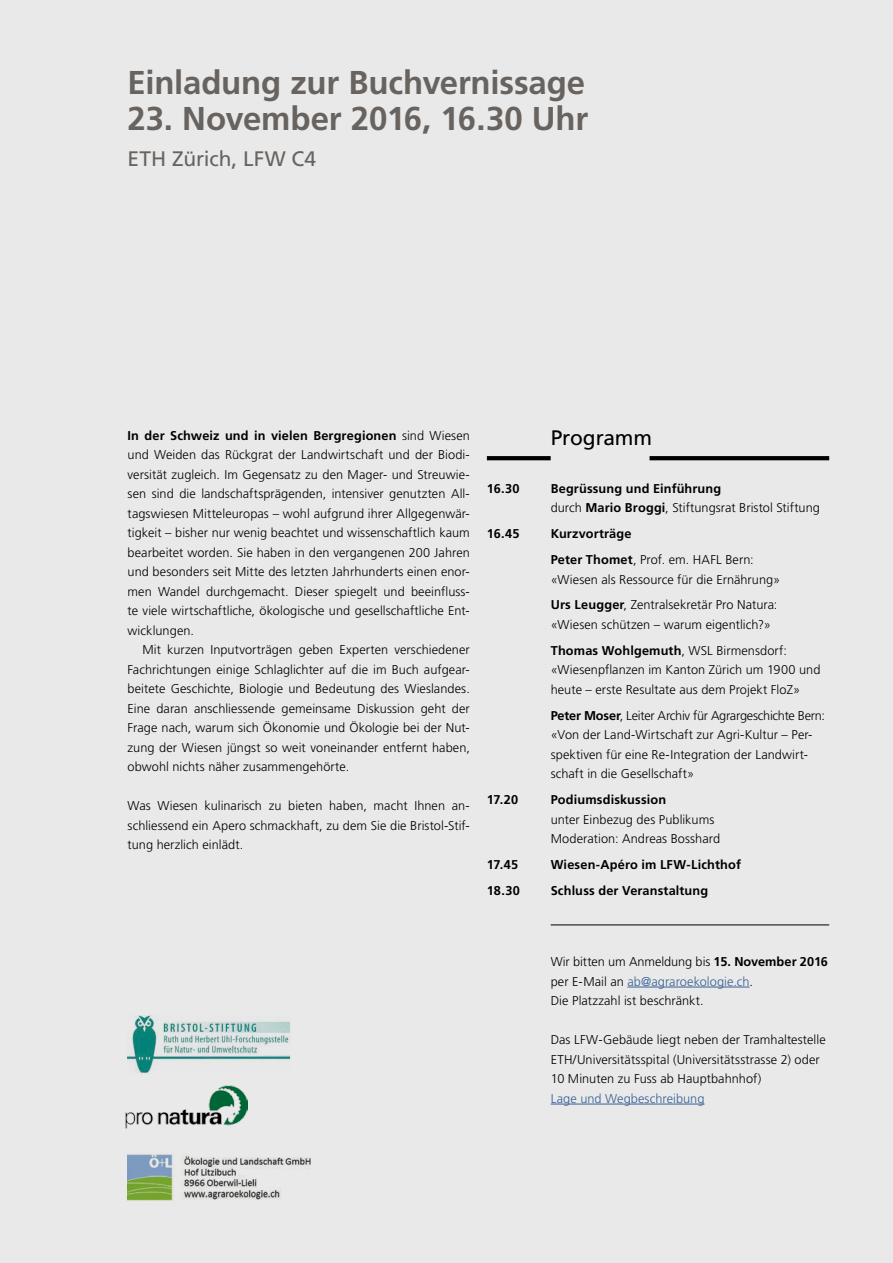
<style>
.page{position:relative;width:893px;height:1263px;background:#e9e9e9}
.page>*{position:absolute;margin:0;border:0;box-sizing:border-box;transform-origin:0 0}
.t1{font:700 33px "Frutiger";letter-spacing:-.005em;color:#68635f}
.t2{font:21px "Frutiger";letter-spacing:-.005em;color:#68635f}
.t3{font:21px "Frutiger";letter-spacing:-.005em;color:#000}
.t4{font:300 12.75px/19.5px "Frutiger";letter-spacing:.005em;color:#000}
.t5{font:700 12.75px/19.5px "Frutiger";letter-spacing:.01em;color:#000}
.t6{font:300 12.75px "Frutiger";letter-spacing:.005em;color:#376096}
.s1{font-weight:700}
.s2{font-weight:300}
.s3{color:#376096}
</style>
<div class="page">
<img style="left:128px;top:1015px;width:163px;height:58px">
<img style="left:128px;top:1154px;width:183px;height:46px">
<img style="left:126px;top:1086px;width:121px;height:43px">
<hr style="left:627px;top:987px;width:122px;height:1px;background:#376096">
<hr style="left:551px;top:1104px;width:153px;height:1px;background:#376096">
<svg style="left:487px;top:456px;width:64px;height:4px"></svg>
<svg style="left:649px;top:456px;width:180px;height:4px"></svg>
<hr style="left:551px;top:925px;width:278px;height:1px;background:#000">
<h1 class="t1" style="left:128px;top:63px;width:459px">Einladung zur Buchvernissage</h1>
<h1 class="t1" style="left:128px;top:99px;width:462px">23. November 2016, 16.30 Uhr</h1>
<h2 class="t2" style="left:128px;top:146px;width:190px">ETH Zürich, LFW C4</h2>
<p class="t4" style="left:128px;top:426px;width:344px;text-align:justify"><span class="s1">In der Schweiz und in vielen Bergregionen</span> sind Wiesen und Weiden das Rückgrat der Landwirtschaft und der Biodi&shy;versität zugleich. Im Gegensatz zu den Mager- und Streuwie&shy;sen sind die landschaftsprägenden, intensiver genutzten All&shy;tagswiesen Mitteleuropas – wohl aufgrund ihrer Allgegenwär&shy;tigkeit – bisher nur wenig beachtet und wissenschaftlich kaum bearbeitet worden. Sie haben in den vergangenen 200 Jahren und besonders seit Mitte des letzten Jahrhunderts einen enor&shy;men Wandel durchgemacht. Dieser spiegelt und beeinfluss&shy;te viele wirtschaftliche, ökologische und gesellschaftliche Ent&shy;wicklungen.</p>
<p class="t4" style="left:128px;top:640px;width:344px;text-align:justify;text-indent:15px">Mit kurzen Inputvorträgen geben Experten verschiedener Fachrichtungen einige Schlaglichter auf die im Buch aufgear&shy;beitete Geschichte, Biologie und Bedeutung des Wieslandes.<br>Eine daran anschliessende gemeinsame Diskussion geht der Frage nach, warum sich Ökonomie und Ökologie bei der Nut&shy;zung der Wiesen jüngst so weit voneinander entfernt haben, obwohl nichts näher zusammengehörte.</p>
<p class="t4" style="left:128px;top:796px;width:344px;text-align:justify">Was Wiesen kulinarisch zu bieten haben, macht Ihnen an&shy;schliessend ein Apero schmackhaft, zu dem Sie die Bristol-Stif&shy;tung herzlich einlädt.</p>
<h2 class="t3" style="left:551px;top:425px;width:103px">Programm</h2>
<p class="t5" style="left:487px;top:479px;width:34px">16.30</p>
<p class="t5" style="left:551px;top:479px;width:271px">Begrüssung und Einführung<br><span class="s2">durch</span> Mario Broggi<span class="s2">, Stiftungsrat Bristol Stiftung</span></p>
<p class="t5" style="left:487px;top:524px;width:34px">16.45</p>
<p class="t5" style="left:551px;top:521px;width:205px;line-height:26px">Kurzvorträge<br>Peter Thomet<span class="s2">, Prof. em. HAFL Bern:</span></p>
<p class="t4" style="left:551px;top:566px;width:231px;line-height:26px">«Wiesen als Ressource für die Ernährung»<br><span class="s1">Urs Leugger</span>, Zentralsekretär Pro Natura:</p>
<p class="t4" style="left:551px;top:612px;width:238px;line-height:26px">«Wiesen schützen – warum eigentlich?»<br><span class="s1">Thomas Wohlgemuth</span>, WSL Birmensdorf:</p>
<p class="t4" style="left:551px;top:660px;width:271px">«Wiesenpflanzen im Kanton Zürich um 1900 und heute – erste Resultate aus dem Projekt FloZ»</p>
<p class="t4" style="left:551px;top:706px;width:276px"><span class="s1">Peter Moser</span>, Leiter Archiv für Agrargeschichte Bern: «Von der Land-Wirtschaft zur Agri-Kultur – Per&shy;spektiven für eine Re-Integration der Landwirt&shy;schaft in die Gesellschaft»</p>
<p class="t5" style="left:487px;top:790px;width:33px">17.20</p>
<p class="t5" style="left:551px;top:790px;width:117px">Podiumsdiskussion</p>
<p class="t4" style="left:551px;top:810px;width:171px">unter Einbezug des Publikums<br>Moderation: Andreas Bosshard</p>
<p class="t5" style="left:487px;top:855px;width:33px">17.45</p>
<p class="t5" style="left:551px;top:855px;width:192px">Wiesen-Apéro im LFW-Lichthof</p>
<p class="t5" style="left:487px;top:881px;width:34px">18.30</p>
<p class="t5" style="left:551px;top:881px;width:159px">Schluss der Veranstaltung</p>
<p class="t4" style="left:551px;top:952px;width:279px">Wir bitten um Anmeldung bis <span class="s1">15. November 2016 </span>per E-Mail an <span class="s3">ab@agraroekologie.ch</span>.<br>Die Platzzahl ist beschränkt.</p>
<p class="t4" style="left:551px;top:1030px;width:277px">Das LFW-Gebäude liegt neben der Tramhaltestelle<br>ETH/Universitätsspital (Universitätsstrasse 2) oder<br>10 Minuten zu Fuss ab Hauptbahnhof)</p>
<p class="t6" style="left:551px;top:1091px;width:155px">Lage und Wegbeschreibung</p>
</div>
